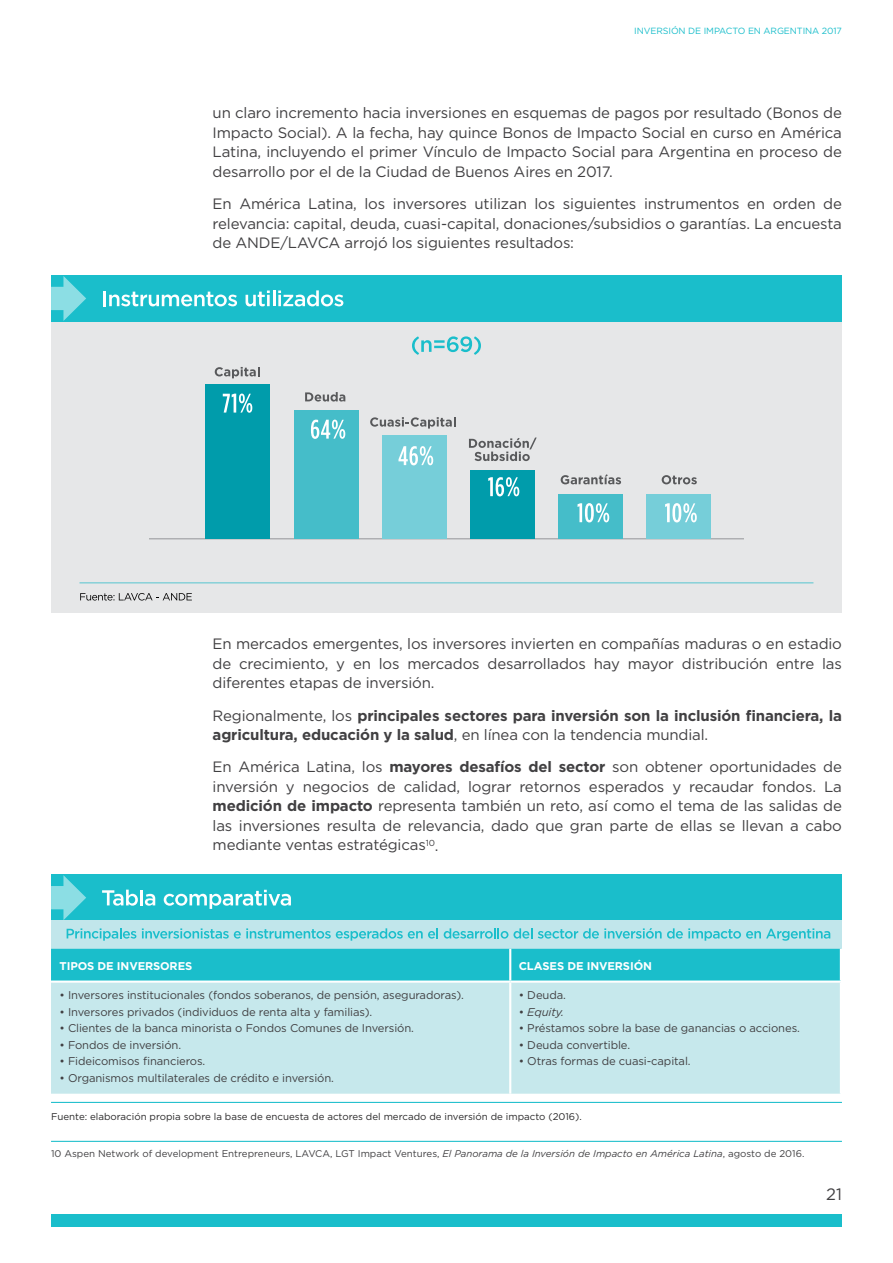
<style>
.page{position:relative;width:893px;height:1263px;background:#fff}
.page>*{position:absolute;margin:0;border:0;box-sizing:border-box;transform-origin:0 0}
.t1{font:16.5px "Gotham";color:#414042}
.t2{font:15px/19.5px "Gotham";letter-spacing:-.01em;color:#414042;text-align:justify}
.t3{font:700 15px/19.5px "Gotham";letter-spacing:-.01em;color:#414042}
.t4{font:11.25px "Gotham";letter-spacing:-.01em;color:#414042}
.t5{font:700 11.25px "Gotham";letter-spacing:-.01em;color:#fff}
.t6{font:italic 11.25px "Gotham";letter-spacing:-.01em;color:#414042}
.t7{font:9.75px "Gotham";color:#414042}
.t8{font:9.75px "Gotham";color:#292829}
.t9{font:9px "Gotham";letter-spacing:-.01em;color:#1abecb}
.s1{font-weight:400}
.s2{font-weight:700}
.s3{font-style:normal}
.s4{font-style:italic}
</style>
<div class="page">
<div style="left:51px;top:1214px;width:791px;height:13px;background:#1abecb"></div>
<div style="left:51px;top:875px;width:791px;height:46px;background:#1abecb"></div>
<svg style="left:51px;top:875px;width:35px;height:45px"></svg>
<svg style="left:102px;top:890px;width:36px;height:16px"></svg>
<hr style="left:140px;top:890px;width:3px;height:15px;background:#fff">
<svg style="left:145px;top:894px;width:10px;height:12px"></svg>
<svg style="left:164px;top:890px;width:127px;height:19px"></svg>
<div style="left:51px;top:921px;width:791px;height:28px;background:#c1e6eb"></div>
<svg style="left:67px;top:928px;width:69px;height:13px"></svg>
<svg style="left:142px;top:928px;width:296px;height:13px"></svg>
<svg style="left:444px;top:928px;width:88px;height:11px"></svg>
<svg style="left:538px;top:928px;width:292px;height:13px"></svg>
<hr style="left:51px;top:1102px;width:791px;height:1px;background:#1abecb">
<div style="left:51px;top:949px;width:789px;height:31px;background:#1abecb"></div>
<div style="left:51px;top:983px;width:789px;height:111px;background:#c6e8ec"></div>
<hr style="left:509px;top:949px;width:2px;height:31px;background:#fff">
<hr style="left:509px;top:983px;width:2px;height:111px;background:#fff">
<hr style="left:51px;top:1141px;width:791px;height:1px;background:#1abecb">
<div style="left:51px;top:275px;width:791px;height:338px;background:#e6e7e8"></div>
<div style="left:51px;top:275px;width:791px;height:46px;background:#1abecb"></div>
<hr style="left:103px;top:291px;width:3px;height:15px;background:#fff">
<svg style="left:109px;top:292px;width:128px;height:14px"></svg>
<svg style="left:246px;top:290px;width:97px;height:16px"></svg>
<svg style="left:80px;top:593px;width:112px;height:7px"></svg>
<hr style="left:79px;top:582px;width:734px;height:1px;background:#56c5d0">
<hr style="left:149px;top:538px;width:595px;height:1px;background:#939598">
<div style="left:205px;top:384px;width:65px;height:155px;background:#009cab"></div>
<div style="left:294px;top:410px;width:65px;height:129px;background:#45bdc9"></div>
<div style="left:382px;top:436px;width:65px;height:103px;background:#76ced9"></div>
<div style="left:470px;top:470px;width:65px;height:69px;background:#009cab"></div>
<div style="left:558px;top:494px;width:65px;height:45px;background:#45bdc9"></div>
<div style="left:646px;top:494px;width:65px;height:45px;background:#76ced9"></div>
<svg style="left:223px;top:394px;width:29px;height:19px"></svg>
<svg style="left:215px;top:367px;width:44px;height:11px"></svg>
<svg style="left:305px;top:392px;width:40px;height:10px"></svg>
<svg style="left:370px;top:417px;width:85px;height:12px"></svg>
<svg style="left:469px;top:437px;width:68px;height:24px"></svg>
<svg style="left:561px;top:474px;width:60px;height:10px"></svg>
<svg style="left:662px;top:475px;width:35px;height:9px"></svg>
<svg style="left:311px;top:420px;width:34px;height:19px"></svg>
<svg style="left:398px;top:446px;width:35px;height:19px"></svg>
<svg style="left:488px;top:477px;width:31px;height:19px"></svg>
<svg style="left:577px;top:503px;width:32px;height:19px"></svg>
<svg style="left:665px;top:503px;width:32px;height:19px"></svg>
<svg style="left:51px;top:276px;width:35px;height:45px"></svg>
<svg style="left:412px;top:336px;width:69px;height:19px"></svg>
<p class="t9" style="left:634px;top:25px;width:209px">INVERSIÓN DE IMPACTO EN ARGENTINA 2017</p>
<p class="t2" style="left:213px;top:103px;width:631px">un claro incremento hacia inversiones en esquemas de pagos por resultado (Bonos de Impacto Social). A la fecha, hay quince Bonos de Impacto Social en curso en América Latina, incluyendo el primer Vínculo de Impacto Social para Argentina en proceso de desarrollo por el de la Ciudad de Buenos Aires en 2017.</p>
<p class="t2" style="left:213px;top:194px;width:631px">En América Latina, los inversores utilizan los siguientes instrumentos en orden de relevancia: capital, deuda, cuasi-capital, donaciones/subsidios o garantías. La encuesta de ANDE/LAVCA arrojó los siguientes resultados:</p>
<p class="t2" style="left:213px;top:634px;width:631px">En mercados emergentes, los inversores invierten en compañías maduras o en estadio de crecimiento, y en los mercados desarrollados hay mayor distribución entre las diferentes etapas de inversión.</p>
<p class="t3" style="left:213px;top:705px;width:631px"><span class="s1">Regionalmente, los</span> principales sectores para inversión son la inclusión financiera, la agricultura, educación y la salud<span class="s1">, en línea con la tendencia mundial.</span></p>
<p class="t2" style="left:213px;top:757px;width:631px">En América Latina, los <span class="s2">mayores desafíos del sector</span> son obtener oportunidades de inversión y negocios de calidad, lograr retornos esperados y recaudar fondos. La <span class="s2">medición de impacto</span> representa también un reto, así como el tema de las salidas de las inversiones resulta de relevancia, dado que gran parte de ellas se llevan a cabo mediante ventas estratégicas<sup>10</sup>.</p>
<p class="t5" style="left:60px;top:958px;width:8px">TIPOS</p>
<p class="t5" style="left:98px;top:958px;width:88px">DE INVERSORES</p>
<p class="t5" style="left:519px;top:958px;width:24px">CLASES</p>
<p class="t5" style="left:567px;top:958px;width:84px">DE INVERSIÓN</p>
<p class="t4" style="left:60px;top:988px;width:406px">• Inversores institucionales (fondos soberanos, de pensión, aseguradoras).</p>
<p class="t4" style="left:60px;top:1004px;width:314px">• Inversores privados (individuos de renta alta y familias).</p>
<p class="t4" style="left:60px;top:1021px;width:356px">• Clientes de la banca minorista o Fondos Comunes de Inversión.</p>
<p class="t4" style="left:60px;top:1037px;width:123px">• Fondos de inversión.</p>
<p class="t4" style="left:60px;top:1054px;width:147px">• Fideicomisos financieros.</p>
<p class="t4" style="left:60px;top:1070px;width:276px">• Organismos multilaterales de crédito e inversión.</p>
<p class="t4" style="left:519px;top:988px;width:49px">• Deuda.</p>
<p class="t6" style="left:519px;top:1004px;width:47px"><span class="s3">•</span> Equity.</p>
<p class="t4" style="left:519px;top:1021px;width:283px">• Préstamos sobre la base de ganancias o acciones.</p>
<p class="t4" style="left:519px;top:1037px;width:113px">• Deuda convertible.</p>
<p class="t4" style="left:519px;top:1054px;width:173px">• Otras formas de cuasi-capital.</p>
<p class="t8" style="left:51px;top:1110px;width:532px">Fuente: elaboración propia sobre la base de encuesta de actores del mercado de inversión de impacto (2016).</p>
<p class="t7" style="left:51px;top:1147px;width:755px">10 Aspen Network of development Entrepreneurs, LAVCA, LGT Impact Ventures, <span class="s4">El Panorama de la Inversión de Impacto en América Latina</span>, agosto de 2016.</p>
<p class="t1" style="left:826px;top:1183px;width:17px">21</p>
</div>
